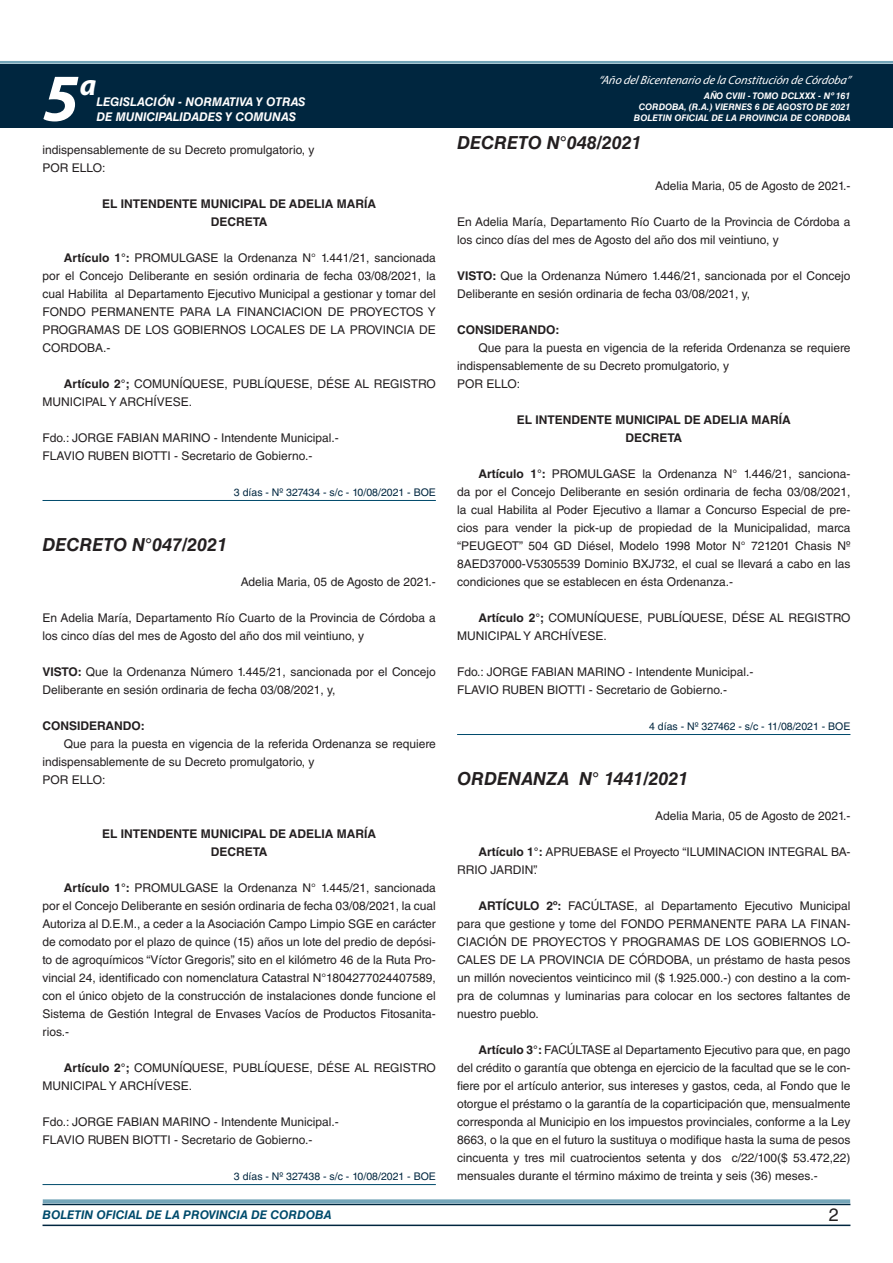
<style>
.page{position:relative;width:893px;height:1263px;background:#fff}
.page>*{position:absolute;margin:0;border:0;box-sizing:border-box;transform-origin:0 0}
.t1{font:italic 700 67.5px "Myriad Pro";color:#fff}
.t2{font:italic 700 30px "Myriad Pro";color:#fff}
.NOMBRE_DE_MINISTERIO{font:italic 700 18px "Helvetica LT Std";color:#231f20}
.t3{font:18px "Helvetica LT Std";color:#231f20}
.BASE{font:12px/18px "Helvetica LT Std";color:#231f20}
.RESUELVE{font:700 12px "Helvetica LT Std";color:#231f20}
.FECHA{font:12px "Helvetica LT Std";color:#231f20}
.t4{font:italic 700 12px "Helvetica LT Std";color:#fff}
.t5{font:italic 12px "Myriad Pro";color:#fff}
.t6{font:italic 700 12px "Helvetica LT Std";color:#004b6c}
.BASE-2{font:700 12px "Helvetica LT Std";color:#231f20}
.FECHA_DE_VENCIMIENTO{font:10.5px "Helvetica LT Std";color:#00263f}
.t7{font:italic 700 9px/10.8px "Helvetica LT Std";color:#fff;text-align:right}
.s1{font-weight:700}
</style>
<div class="page">
<div style="left:0;top:61px;width:893px;height:6px;background:#fff;opacity:.75"></div>
<div style="left:0;top:64px;width:893px;height:64px;background:#00263f"></div>
<hr style="left:43px;top:1224px;width:807px;height:2px;background:#00263f">
<div style="left:42px;top:1198px;width:809px;height:8px;background:#fff;opacity:.75"></div>
<hr style="left:43px;top:500px;width:393px;height:1px;background:#004b6c">
<hr style="left:43px;top:1184px;width:393px;height:1px;background:#004b6c">
<hr style="left:457px;top:734px;width:393px;height:1px;background:#004b6c">
<h1 class="t1" style="left:43px;top:54px;width:38px">5</h1>
<h2 class="t2" style="left:80px;top:66px;width:18px">a</h2>
<p class="t4" style="left:96px;top:95px;width:211px">LEGISLACIÓN - NORMATIVA Y OTRAS</p>
<p class="t4" style="left:96px;top:109px;width:201px">DE MUNICIPALIDADES Y COMUNAS</p>
<p class="BASE" style="left:43px;top:141px;width:274px">indispensablemente de su Decreto promulgatorio, y</p>
<p class="BASE" style="left:43px;top:159px;width:64px">POR ELLO:</p>
<p class="RESUELVE" style="left:102px;top:196px;width:276px">EL INTENDENTE MUNICIPAL DE ADELIA MARÍA</p>
<p class="RESUELVE" style="left:211px;top:214px;width:58px">DECRETA</p>
<p class="BASE" style="left:43px;top:249px;width:395px;text-align:justify;text-indent:21px"><span class="s1">Artículo 1°:</span> PROMULGASE la Ordenanza N° 1.441/21, sancionada por el Concejo Deliberante en sesión ordinaria de fecha 03/08/2021, la cual Habilita al Departamento Ejecutivo Municipal a gestionar y tomar del FONDO PERMANENTE PARA LA FINANCIACION DE PROYECTOS Y PROGRAMAS DE LOS GOBIERNOS LOCALES DE LA PROVINCIA DE CORDOBA.-</p>
<p class="BASE" style="left:43px;top:375px;width:395px;text-indent:21px"><span class="s1">Artículo 2°;</span> COMUNÍQUESE, PUBLÍQUESE, DÉSE AL REGISTRO<br>MUNICIPAL Y ARCHÍVESE.</p>
<p class="BASE" style="left:43px;top:429px;width:298px">Fdo.: JORGE FABIAN MARINO - Intendente Municipal.-</p>
<p class="BASE" style="left:43px;top:447px;width:271px">FLAVIO RUBEN BIOTTI - Secretario de Gobierno.-</p>
<p class="FECHA_DE_VENCIMIENTO" style="left:234px;top:486px;width:203px">3 días - Nº 327434 - s/c - 10/08/2021 - BOE</p>
<p class="NOMBRE_DE_MINISTERIO" style="left:43px;top:534px;width:186px">DECRETO N°047/2021</p>
<p class="FECHA" style="left:241px;top:575px;width:197px">Adelia Maria, 05 de Agosto de 2021.-</p>
<p class="BASE" style="left:43px;top:609px;width:395px">En Adelia María, Departamento Río Cuarto de la Provincia de Córdoba a los cinco días del mes de Agosto del año dos mil veintiuno, y</p>
<p class="BASE" style="left:43px;top:663px;width:395px"><span class="s1">VISTO:</span> Que la Ordenanza Número 1.445/21, sancionada por el Concejo<br>Deliberante en sesión ordinaria de fecha 03/08/2021, y,</p>
<p class="BASE-2" style="left:43px;top:718px;width:104px">CONSIDERANDO:</p>
<p class="BASE" style="left:43px;top:735px;width:395px;text-indent:21px">Que para la puesta en vigencia de la referida Ordenanza se requiere indispensablemente de su Decreto promulgatorio, y</p>
<p class="BASE" style="left:43px;top:771px;width:64px">POR ELLO:</p>
<p class="RESUELVE" style="left:102px;top:826px;width:276px">EL INTENDENTE MUNICIPAL DE ADELIA MARÍA</p>
<p class="RESUELVE" style="left:211px;top:844px;width:58px">DECRETA</p>
<p class="BASE" style="left:43px;top:879px;width:395px;text-align:justify;text-indent:21px"><span class="s1">Artículo 1°:</span> PROMULGASE la Ordenanza N° 1.445/21, sancionada por el Concejo Deliberante en sesión ordinaria de fecha 03/08/2021, la cual Autoriza al D.E.M., a ceder a la Asociación Campo Limpio SGE en carácter de comodato por el plazo de quince (15) años un lote del predio de depósi&shy;to de agroquímicos “Víctor Gregoris”, sito en el kilómetro 46 de la Ruta Pro&shy;vincial 24, identificado con nomenclatura Catastral N°1804277024407589, con el único objeto de la construcción de instalaciones donde funcione el Sistema de Gestión Integral de Envases Vacíos de Productos Fitosanita&shy;rios.-</p>
<p class="BASE" style="left:43px;top:1059px;width:395px;text-indent:21px"><span class="s1">Artículo 2°;</span> COMUNÍQUESE, PUBLÍQUESE, DÉSE AL REGISTRO<br>MUNICIPAL Y ARCHÍVESE.</p>
<p class="BASE" style="left:43px;top:1113px;width:298px">Fdo.: JORGE FABIAN MARINO - Intendente Municipal.-</p>
<p class="BASE" style="left:43px;top:1131px;width:271px">FLAVIO RUBEN BIOTTI - Secretario de Gobierno.-</p>
<p class="FECHA_DE_VENCIMIENTO" style="left:234px;top:1170px;width:203px">3 días - Nº 327438 - s/c - 10/08/2021 - BOE</p>
<p class="t5" style="left:598px;top:72px;width:254px">“Año delBicentenario de la Constitución de Córdoba”</p>
<p class="t7" style="left:634px;top:91px;width:218px">AÑO CVIII - TOMO DCLXXX - Nº 161<br>CORDOBA, (R.A.) VIERNES 6 DE AGOSTO DE 2021<br>BOLETIN OFICIAL DE LA PROVINCIA DE CORDOBA</p>
<p class="NOMBRE_DE_MINISTERIO" style="left:457px;top:131px;width:186px">DECRETO N°048/2021</p>
<p class="FECHA" style="left:655px;top:179px;width:197px">Adelia Maria, 05 de Agosto de 2021.-</p>
<p class="BASE" style="left:457px;top:213px;width:395px">En Adelia María, Departamento Río Cuarto de la Provincia de Córdoba a los cinco días del mes de Agosto del año dos mil veintiuno, y</p>
<p class="BASE" style="left:457px;top:267px;width:395px"><span class="s1">VISTO:</span> Que la Ordenanza Número 1.446/21, sancionada por el Concejo<br>Deliberante en sesión ordinaria de fecha 03/08/2021, y,</p>
<p class="BASE-2" style="left:457px;top:322px;width:104px">CONSIDERANDO:</p>
<p class="BASE" style="left:457px;top:339px;width:395px;text-indent:21px">Que para la puesta en vigencia de la referida Ordenanza se requiere indispensablemente de su Decreto promulgatorio, y</p>
<p class="BASE" style="left:457px;top:375px;width:64px">POR ELLO:</p>
<p class="RESUELVE" style="left:517px;top:412px;width:276px">EL INTENDENTE MUNICIPAL DE ADELIA MARÍA</p>
<p class="RESUELVE" style="left:625px;top:430px;width:58px">DECRETA</p>
<p class="BASE" style="left:457px;top:465px;width:395px;text-align:justify;text-indent:21px"><span class="s1">Artículo 1°:</span> PROMULGASE la Ordenanza N° 1.446/21, sanciona&shy;da por el Concejo Deliberante en sesión ordinaria de fecha 03/08/2021, la cual Habilita al Poder Ejecutivo a llamar a Concurso Especial de pre&shy;cios para vender la pick-up de propiedad de la Municipalidad, marca “PEUGEOT” 504 GD Diésel, Modelo 1998 Motor N° 721201 Chasis Nº 8AED37000-V5305539 Dominio BXJ732, el cual se llevará a cabo en las condiciones que se establecen en ésta Ordenanza.-</p>
<p class="BASE" style="left:457px;top:609px;width:395px;text-indent:21px"><span class="s1">Artículo 2°;</span> COMUNÍQUESE, PUBLÍQUESE, DÉSE AL REGISTRO<br>MUNICIPAL Y ARCHÍVESE.</p>
<p class="BASE" style="left:457px;top:663px;width:298px">Fdo.: JORGE FABIAN MARINO - Intendente Municipal.-</p>
<p class="BASE" style="left:457px;top:681px;width:271px">FLAVIO RUBEN BIOTTI - Secretario de Gobierno.-</p>
<p class="FECHA_DE_VENCIMIENTO" style="left:649px;top:720px;width:203px">4 días - Nº 327462 - s/c - 11/08/2021 - BOE</p>
<p class="NOMBRE_DE_MINISTERIO" style="left:457px;top:768px;width:233px">ORDENANZA N° 1441/2021</p>
<p class="FECHA" style="left:655px;top:809px;width:197px">Adelia Maria, 05 de Agosto de 2021.-</p>
<p class="BASE" style="left:457px;top:843px;width:395px;text-indent:21px"><span class="s1">Artículo 1°:</span> APRUEBASE el Proyecto “ILUMINACION INTEGRAL BA-<br>RRIO JARDIN”.</p>
<p class="BASE" style="left:457px;top:897px;width:395px;text-align:justify;text-indent:21px"><span class="s1">ARTÍCULO 2º:</span> FACÚLTASE, al Departamento Ejecutivo Municipal para que gestione y tome del FONDO PERMANENTE PARA LA FINAN-CIACIÓN DE PROYECTOS Y PROGRAMAS DE LOS GOBIERNOS LO-CALES DE LA PROVINCIA DE CÓRDOBA, un préstamo de hasta pesos un millón novecientos veinticinco mil ($ 1.925.000.-) con destino a la com&shy;pra de columnas y luminarias para colocar en los sectores faltantes de nuestro pueblo.</p>
<p class="BASE" style="left:457px;top:1041px;width:395px;text-align:justify;text-indent:21px"><span class="s1">Artículo 3°:</span> FACÚLTASE al Departamento Ejecutivo para que, en pago del crédito o garantía que obtenga en ejercicio de la facultad que se le con&shy;fiere por el artículo anterior, sus intereses y gastos, ceda, al Fondo que le otorgue el préstamo o la garantía de la coparticipación que, mensualmente corresponda al Municipio en los impuestos provinciales, conforme a la Ley 8663, o la que en el futuro la sustituya o modifique hasta la suma de pesos cincuenta y tres mil cuatrocientos setenta y dos c/22/100($ 53.472,22) mensuales durante el término máximo de treinta y seis (36) meses.-</p>
<p class="t6" style="left:43px;top:1208px;width:290px">BOLETIN OFICIAL DE LA PROVINCIA DE CORDOBA</p>
<p class="t3" style="left:829px;top:1204px;width:12px">2</p>
</div>
